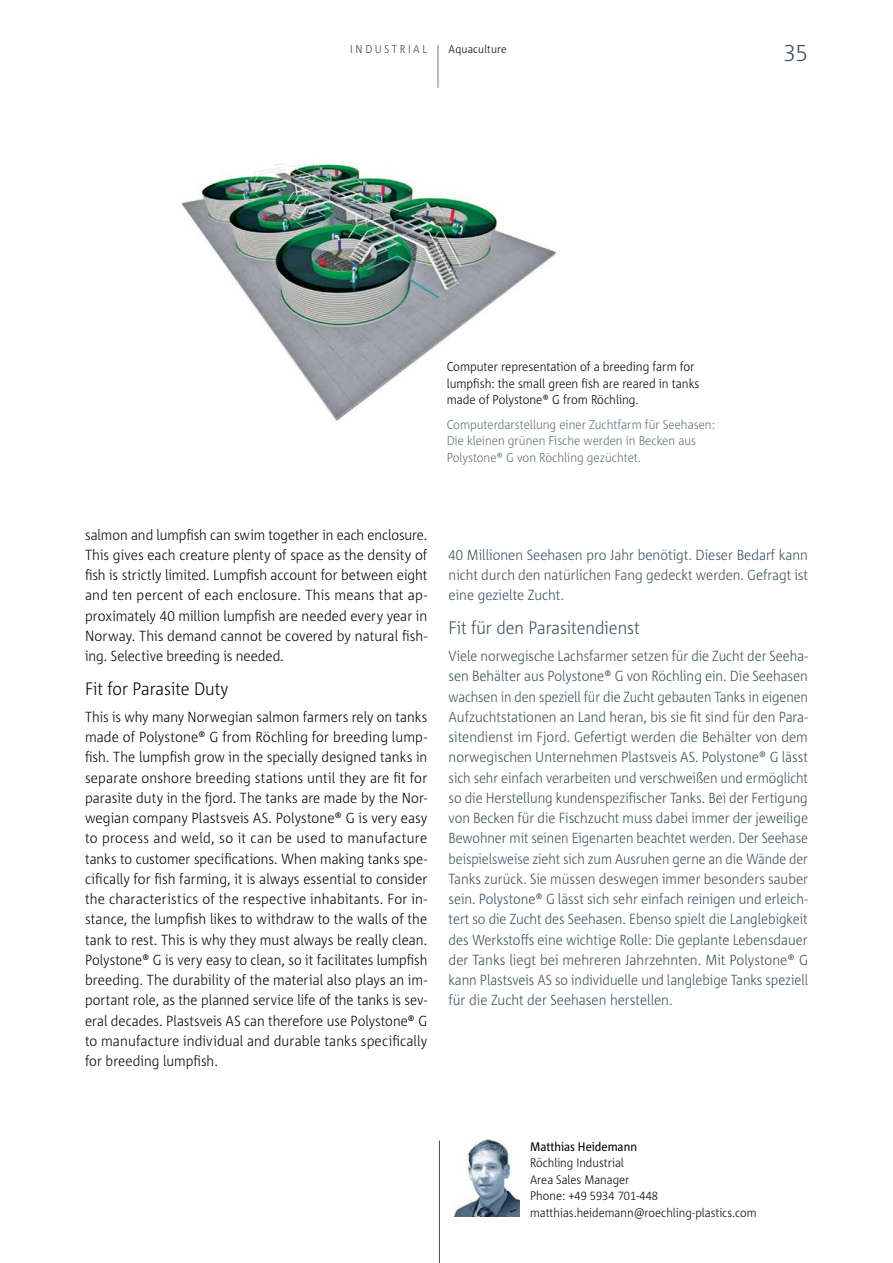
<style>
.page{position:relative;width:893px;height:1263px;background:#fff}
.page>*{position:absolute;margin:0;border:0;box-sizing:border-box;transform-origin:0 0}
.t1{font:300 24px "Corpid E1 s S Cd";color:#384f5a}
.t2{font:300 18px "Corpid E1 s S Cd";color:#384f5a}
.t3{font:300 18px "Corpid E1 s S Cd";color:#000}
.t4{font:300 14.7px/20.2px "Corpid E1 s S Cd";letter-spacing:.005em;color:#000;text-align:justify}
.t5{font:300 14.7px/20.2px "Corpid E1 s S Cd";color:#384f5a;text-align:justify}
.t6{font:300 12.75px/16.5px "Corpid E1 s S Cd";color:#596f7b}
.t7{font:300 12.75px/16.5px "Corpid E1 s S Cd";color:#000}
.t8{font:300 12.3px/16.5px "Corpid E1 s S Cd";color:#000}
.t9{font:12.3px "Corpid E1 s S Cd";color:#000}
.t10{font:300 11.25px "Corpid E1 s S Cd";letter-spacing:.02em;color:#000}
.t11{font:300 11.25px "Corpid E1 s S Cd";letter-spacing:.2em;color:#29424e}
</style>
<div class="page">
<img style="left:181px;top:159px;width:376px;height:263px">
<hr style="left:439px;top:1140px;width:1px;height:123px;background:#384f5a">
<hr style="left:438px;top:45px;width:1px;height:43px;background:#697f8b">
<img style="left:454px;top:1139px;width:65px;height:77px">
<p class="t11" style="left:350px;top:42px;width:79px">INDUSTRIAL</p>
<p class="t10" style="left:449px;top:42px;width:60px">Aquaculture</p>
<h1 class="t1" style="left:784px;top:38px;width:25px">35</h1>
<p class="t7" style="left:447px;top:358px;width:254px">Computer representation of a breeding farm for lumpfish: the small green fish are reared in tanks made of Polystone® G from Röchling.</p>
<p class="t6" style="left:447px;top:416px;width:270px">Computerdarstellung einer Zuchtfarm für Seehasen:<br>Die kleinen grünen Fische werden in Becken aus<br>Polystone® G von Röchling gezüchtet.</p>
<p class="t4" style="left:85px;top:524px;width:344px">salmon and lumpfish can swim together in each enclosure.<br>This gives each creature plenty of space as the density of fish is strictly limited. Lumpfish account for between eight and ten percent of each enclosure. This means that ap&shy;proximately 40 million lumpfish are needed every year in Norway. This demand cannot be covered by natural fish&shy;ing. Selective breeding is needed.</p>
<p class="t3" style="left:85px;top:677px;width:145px">Fit for Parasite Duty</p>
<p class="t4" style="left:85px;top:706px;width:344px">This is why many Norwegian salmon farmers rely on tanks made of Polystone® G from Röchling for breeding lump&shy;fish. The lumpfish grow in the specially designed tanks in separate onshore breeding stations until they are fit for parasite duty in the fjord. The tanks are made by the Nor&shy;wegian company Plastsveis AS. Polystone® G is very easy to process and weld, so it can be used to manufacture tanks to customer specifications. When making tanks spe&shy;cifically for fish farming, it is always essential to consider the characteristics of the respective inhabitants. For in&shy;stance, the lumpfish likes to withdraw to the walls of the tank to rest. This is why they must always be really clean.<br>Polystone® G is very easy to clean, so it facilitates lumpfish breeding. The durability of the material also plays an im&shy;portant role, as the planned service life of the tanks is sev&shy;eral decades. Plastsveis AS can therefore use Polystone® G to manufacture individual and durable tanks specifically for breeding lumpfish.</p>
<p class="t5" style="left:449px;top:544px;width:361px">40 Millionen Seehasen pro Jahr benötigt. Dieser Bedarf kann nicht durch den natürlichen Fang gedeckt werden. Gefragt ist eine gezielte Zucht.</p>
<p class="t2" style="left:449px;top:617px;width:193px">Fit für den Parasitendienst</p>
<p class="t5" style="left:449px;top:645px;width:361px">Viele norwegische Lachsfarmer setzen für die Zucht der Seeha&shy;sen Behälter aus Polystone® G von Röchling ein. Die Seehasen wachsen in den speziell für die Zucht gebauten Tanks in eigenen Aufzuchtstationen an Land heran, bis sie fit sind für den Para&shy;sitendienst im Fjord. Gefertigt werden die Behälter von dem norwegischen Unternehmen Plastsveis AS. Polystone® G lässt sich sehr einfach verarbeiten und verschweißen und ermöglicht so die Herstellung kundenspezifischer Tanks. Bei der Fertigung von Becken für die Fischzucht muss dabei immer der jeweilige Bewohner mit seinen Eigenarten beachtet werden. Der Seehase beispielsweise zieht sich zum Ausruhen gerne an die Wände der Tanks zurück. Sie müssen deswegen immer besonders sauber sein. Polystone® G lässt sich sehr einfach reinigen und erleich&shy;tert so die Zucht des Seehasen. Ebenso spielt die Langlebigkeit des Werkstoffs eine wichtige Rolle: Die geplante Lebensdauer der Tanks liegt bei mehreren Jahrzehnten. Mit Polystone® G kann Plastsveis AS so individuelle und langlebige Tanks speziell für die Zucht der Seehasen herstellen.</p>
<p class="t9" style="left:530px;top:1138px;width:108px">Matthias Heidemann</p>
<p class="t8" style="left:530px;top:1154px;width:228px">Röchling Industrial<br>Area Sales Manager<br>Phone: +49 5934 701-448 matthias.heidemann@roechling-plastics.com</p>
</div>
